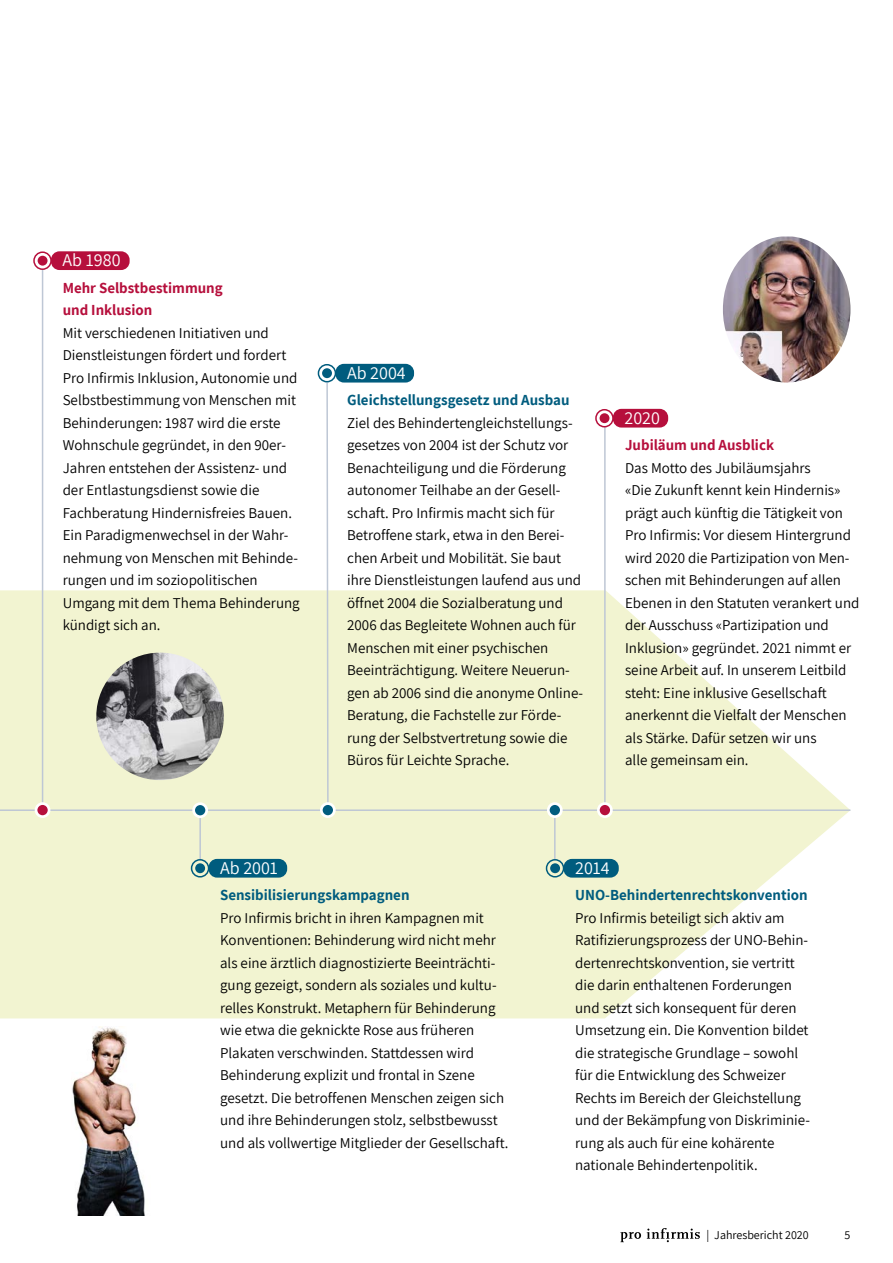
<style>
.page{position:relative;width:893px;height:1263px;background:#fff}
.page>*{position:absolute;margin:0;border:0;box-sizing:border-box;transform-origin:0 0}
.t1{font:18px "Assistant";color:#fff}
.t2{font:15px/22.5px "Assistant";color:#000}
.t3{font:700 15px "Assistant";color:#005c7e}
.t4{font:700 15px/22.5px "Assistant";color:#b60f3c}
.t5{font:12px "Assistant";color:#000}
</style>
<div class="page">
<svg style="left:620px;top:1232px;width:21px;height:10px"></svg>
<svg style="left:647px;top:1228px;width:53px;height:14px"></svg>
<svg style="left:0;top:590px;width:849px;height:428px;background:#f3f5d7"></svg>
<hr style="left:0;top:809px;width:850px;height:2px;background:#bec7d5">
<hr style="left:199px;top:810px;width:2px;height:50px;background:#bec7d5">
<hr style="left:42px;top:270px;width:1px;height:539px;background:#bec7d5">
<div style="left:51px;top:251px;width:79px;height:19px;background:#b60f3c;border-radius:9px"></div>
<div style="left:38px;top:256px;width:10px;height:10px;background:#b60f3c;border-radius:50%"></div>
<div style="left:33px;top:251px;width:19px;height:19px;border:1px solid #b60f3c;border-radius:50%"></div>
<div style="left:36px;top:803px;width:13px;height:14px;background:#b60f3c;border-radius:50%"></div>
<div style="left:35px;top:802px;width:15px;height:16px;border:3px solid #fff;border-radius:50%"></div>
<div style="left:194px;top:804px;width:13px;height:13px;background:#005c7e;border-radius:50%"></div>
<div style="left:192px;top:802px;width:16px;height:16px;border:3px solid #fff;border-radius:50%"></div>
<svg style="left:326px;top:382px;width:3px;height:420px"></svg>
<div style="left:321px;top:803px;width:13px;height:14px;background:#005c7e;border-radius:50%"></div>
<div style="left:320px;top:802px;width:16px;height:16px;border:3px solid #fff;border-radius:50%"></div>
<hr style="left:554px;top:810px;width:2px;height:50px;background:#bec7d5">
<div style="left:548px;top:803px;width:13px;height:14px;background:#005c7e;border-radius:50%"></div>
<div style="left:547px;top:802px;width:16px;height:16px;border:3px solid #fff;border-radius:50%"></div>
<hr style="left:604px;top:427px;width:2px;height:382px;background:#bec7d5">
<div style="left:598px;top:803px;width:13px;height:14px;background:#b60f3c;border-radius:50%"></div>
<div style="left:597px;top:802px;width:16px;height:16px;border:3px solid #fff;border-radius:50%"></div>
<div style="left:546px;top:859px;width:18px;height:18px;border:1px solid #005c7e;border-radius:50%"></div>
<div style="left:563px;top:859px;width:56px;height:18px;background:#005c7e;border-radius:9px"></div>
<div style="left:550px;top:863px;width:10px;height:10px;background:#005c7e;border-radius:50%"></div>
<div style="left:595px;top:409px;width:19px;height:18px;border:1px solid #b60f3c;border-radius:50%"></div>
<div style="left:613px;top:409px;width:55px;height:19px;background:#b60f3c;border-radius:9px"></div>
<div style="left:600px;top:413px;width:9px;height:10px;background:#b60f3c;border-radius:50%"></div>
<div style="left:191px;top:859px;width:18px;height:18px;border:1px solid #005c7e;border-radius:50%"></div>
<div style="left:208px;top:859px;width:79px;height:19px;background:#005c7e;border-radius:9px"></div>
<div style="left:195px;top:863px;width:10px;height:10px;background:#005c7e;border-radius:50%"></div>
<div style="left:318px;top:364px;width:18px;height:18px;border:1px solid #005c7e;border-radius:50%"></div>
<div style="left:335px;top:364px;width:79px;height:19px;background:#005c7e;border-radius:9px"></div>
<div style="left:322px;top:368px;width:10px;height:10px;background:#005c7e;border-radius:50%"></div>
<img style="left:72px;top:1026px;width:73px;height:189px">
<img style="left:96px;top:653px;width:128px;height:127px;border-radius:64px">
<img style="left:723px;top:237px;width:127px;height:146px">
<p class="t1" style="left:63px;top:248px;width:59px">Ab 1980</p>
<p class="t4" style="left:63px;top:276px;width:162px">Mehr Selbstbestimmung und Inklusion</p>
<p class="t2" style="left:63px;top:321px;width:239px">Mit verschiedenen Initiativen und Dienstleistungen fördert und fordert Pro Infirmis Inklusion, Autonomie und Selbstbestimmung von Menschen mit Behinderungen: 1987 wird die erste Wohnschule gegründet, in den 90er-Jahren entstehen der Assistenz- und der Entlastungsdienst sowie die Fachberatung Hindernisfreies Bauen.<br>Ein Paradigmenwechsel in der Wahr&shy;nehmung von Menschen mit Behinde&shy;rungen und im soziopolitischen Umgang mit dem Thema Behinderung kündigt sich an.</p>
<p class="t1" style="left:220px;top:856px;width:59px">Ab 2001</p>
<p class="t1" style="left:347px;top:361px;width:60px">Ab 2004</p>
<p class="t3" style="left:347px;top:390px;width:224px">Gleichstellungsgesetz und Ausbau</p>
<p class="t2" style="left:347px;top:411px;width:237px">Ziel des Behindertengleichstellungs&shy;gesetzes von 2004 ist der Schutz vor Benachteiligung und die Förderung autonomer Teilhabe an der Gesell&shy;schaft. Pro Infirmis macht sich für Betroffene stark, etwa in den Berei&shy;chen Arbeit und Mobilität. Sie baut ihre Dienstleistungen laufend aus und öffnet 2004 die Sozialberatung und 2006 das Begleitete Wohnen auch für Menschen mit einer psychischen Beeinträchtigung. Weitere Neuerun&shy;gen ab 2006 sind die anonyme Online-Beratung, die Fachstelle zur Förde&shy;rung der Selbstvertretung sowie die Büros für Leichte Sprache.</p>
<p class="t1" style="left:625px;top:406px;width:37px">2020</p>
<p class="t4" style="left:625px;top:433px;width:151px">Jubiläum und Ausblick</p>
<p class="t2" style="left:625px;top:456px;width:236px">Das Motto des Jubiläumsjahrs<br>«Die Zukunft kennt kein Hindernis» prägt auch künftig die Tätigkeit von Pro Infirmis: Vor diesem Hintergrund wird 2020 die Partizipation von Men&shy;schen mit Behinderungen auf allen Ebenen in den Statuten verankert und der Ausschuss «Partizipation und Inklusion» gegründet. 2021 nimmt er seine Arbeit auf. In unserem Leitbild steht: Eine inklusive Gesellschaft anerkennt die Vielfalt der Menschen als Stärke. Dafür setzen wir uns<br>alle gemeinsam ein.</p>
<p class="t1" style="left:575px;top:856px;width:36px">2014</p>
<p class="t3" style="left:220px;top:885px;width:191px">Sensibilisierungskampagnen</p>
<p class="t2" style="left:220px;top:906px;width:290px">Pro Infirmis bricht in ihren Kampagnen mit Konventionen: Behinderung wird nicht mehr als eine ärztlich diagnostizierte Beeinträchti&shy;gung gezeigt, sondern als soziales und kultu&shy;relles Konstrukt. Metaphern für Behinderung wie etwa die geknickte Rose aus früheren Plakaten verschwinden. Stattdessen wird Behinderung explizit und frontal in Szene gesetzt. Die betroffenen Menschen zeigen sich und ihre Behinderungen stolz, selbstbewusst und als vollwertige Mitglieder der Gesellschaft.</p>
<p class="t3" style="left:575px;top:885px;width:234px">UNO-Behindertenrechtskonvention</p>
<p class="t2" style="left:575px;top:906px;width:236px">Pro Infirmis beteiligt sich aktiv am Ratifizierungsprozess der UNO-Behin&shy;dertenrechtskonvention, sie vertritt die darin enthaltenen Forderungen und setzt sich konsequent für deren Umsetzung ein. Die Konvention bildet die strategische Grundlage – sowohl für die Entwicklung des Schweizer Rechts im Bereich der Gleichstellung und der Bekämpfung von Diskriminie&shy;rung als auch für eine kohärente nationale Behindertenpolitik.</p>
<p class="t5" style="left:707px;top:1226px;width:104px">| Jahresbericht 2020</p>
<p class="t5" style="left:844px;top:1226px;width:7px">5</p>
</div>
